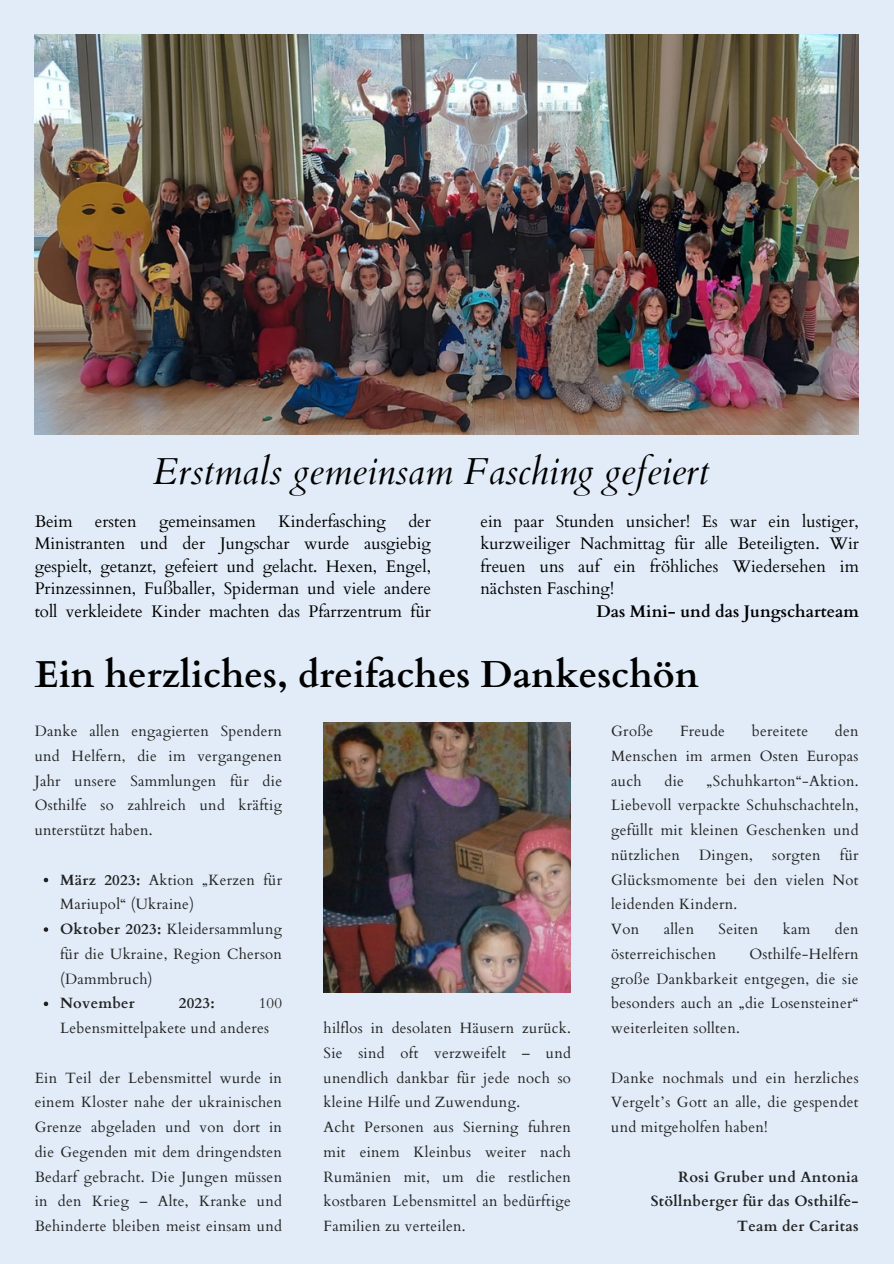
<style>
.page{position:relative;width:894px;height:1264px;background:#fff}
.page>*{position:absolute;margin:0;border:0;box-sizing:border-box;transform-origin:0 0}
.t1{font:700 37.5px "Cardo";color:#000}
.t2{font:italic 37.5px "Cardo";color:#000}
.t3{font:16.8px/22.5px "Cardo";letter-spacing:-.005em;color:#000;text-align:justify}
.t4{font:700 16.8px "Cardo";color:#000}
.t5{font:14.85px/24.8px "Cardo";letter-spacing:.02em;color:#222;text-align:justify}
.t6{font:700 14.85px/24.8px "Cardo";letter-spacing:.02em;color:#222;text-align:right}
.s1{font-weight:700}
</style>
<div class="page">
<div style="left:0;top:0;width:893px;height:1263px;background:#e2ecf8"></div>
<img style="left:323px;top:722px;width:247px;height:270px">
<svg style="left:44px;top:877px;width:4px;height:5px"></svg>
<svg style="left:44px;top:927px;width:4px;height:4px"></svg>
<svg style="left:44px;top:1001px;width:4px;height:5px"></svg>
<img style="left:35px;top:35px;width:823px;height:399px">
<h1 class="t2" style="left:153px;top:446px;width:557px">Erstmals gemeinsam Fasching gefeiert</h1>
<p class="t3" style="left:35px;top:510px;width:39px">Beim</p>
<p class="t3" style="left:95px;top:510px;width:43px">ersten</p>
<p class="t3" style="left:159px;top:510px;width:98px">gemeinsamen</p>
<p class="t3" style="left:278px;top:510px;width:109px">Kinderfasching</p>
<p class="t3" style="left:35px;top:510px;width:397px;text-indent:373px">der Ministranten und der Jungschar wurde ausgiebig gespielt, getanzt, gefeiert und gelacht. Hexen, Engel, Prinzessinnen, Fußballer, Spiderman und viele andere toll verkleidete Kinder machten das Pfarrzentrum für</p>
<p class="t3" style="left:480px;top:510px;width:380px">ein paar Stunden unsicher! Es war ein lustiger, kurzweiliger Nachmittag für alle Beteiligten. Wir freuen uns auf ein fröhliches Wiedersehen im nächsten Fasching!</p>
<p class="t4" style="left:596px;top:600px;width:264px">Das Mini- und das Jungscharteam</p>
<h1 class="t1" style="left:35px;top:650px;width:665px">Ein herzliches, dreifaches Dankeschön</h1>
<p class="t5" style="left:35px;top:719px;width:249px">Danke allen engagierten Spendern und Helfern, die im vergangenen Jahr unsere Sammlungen für die Osthilfe so zahlreich und kräftig unterstützt haben.</p>
<p class="t5" style="left:60px;top:867px;width:223px;text-align:left"><span class="s1">März 2023:</span> Aktion „Kerzen für<br>Mariupol“ (Ukraine)<br><span class="s1">Oktober 2023:</span> Kleidersammlung für die Ukraine, Region Cherson (Dammbruch)</p>
<p class="t6" style="left:60px;top:991px;width:76px">November</p>
<p class="t6" style="left:179px;top:991px;width:37px">2023:</p>
<p class="t5" style="left:611px;top:719px;width:249px;text-indent:223px">den Menschen im armen Osten Europas auch</p>
<p class="t5" style="left:611px;top:719px;width:44px">Große</p>
<p class="t5" style="left:679px;top:719px;width:46px">Freude</p>
<p class="t5" style="left:751px;top:719px;width:58px">bereitete</p>
<p class="t5" style="left:611px;top:768px;width:249px;text-indent:96px">„Schuhkarton“-Aktion.<br>Liebevoll verpackte Schuhschachteln, gefüllt mit kleinen Geschenken und nützlichen</p>
<p class="t5" style="left:664px;top:768px;width:21px">die</p>
<p class="t5" style="left:611px;top:842px;width:249px;text-align:left;text-indent:228px">für<br>Glücksmomente bei den vielen Not leidenden Kindern.<br>Von</p>
<p class="t5" style="left:699px;top:842px;width:55px">Dingen,</p>
<p class="t5" style="left:772px;top:842px;width:50px">sorgten</p>
<p class="t5" style="left:663px;top:917px;width:32px">allen</p>
<p class="t5" style="left:718px;top:917px;width:41px">Seiten</p>
<p class="t5" style="left:782px;top:917px;width:29px">kam</p>
<p class="t5" style="left:834px;top:917px;width:25px">den</p>
<p class="t5" style="left:611px;top:941px;width:106px">österreichischen</p>
<p class="t5" style="left:611px;top:941px;width:249px;text-indent:138px">Osthilfe-Helfern große Dankbarkeit entgegen, die sie besonders auch an „die Losensteiner“ weiterleiten sollten.</p>
<p class="t5" style="left:611px;top:1065px;width:249px">Danke nochmals und ein herzliches Vergeltʼs Gott an alle, die gespendet und mitgeholfen haben!</p>
<p class="t6" style="left:650px;top:1164px;width:209px">Rosi Gruber und Antonia<br>Stöllnberger für das Osthilfe-<br>Team der Caritas</p>
<p class="t5" style="left:60px;top:991px;width:223px;text-indent:198px">100<br>Lebensmittelpakete und anderes</p>
<p class="t5" style="left:35px;top:1065px;width:249px">Ein Teil der Lebensmittel wurde in einem Kloster nahe der ukrainischen Grenze abgeladen und von dort in die Gegenden mit dem dringendsten Bedarf gebracht. Die Jungen müssen in den Krieg – Alte, Kranke und Behinderte bleiben meist einsam und</p>
<p class="t5" style="left:323px;top:1016px;width:249px;text-align:left">hilflos in desolaten Häusern zurück.<br>Sie sind oft verzweifelt – und unendlich dankbar für jede noch so kleine Hilfe und Zuwendung.<br>Acht Personen aus Sierning fuhren mit einem Kleinbus weiter nach<br>Rumänien mit, um die restlichen kostbaren Lebensmittel an bedürftige<br>Familien zu verteilen.</p>
</div>
